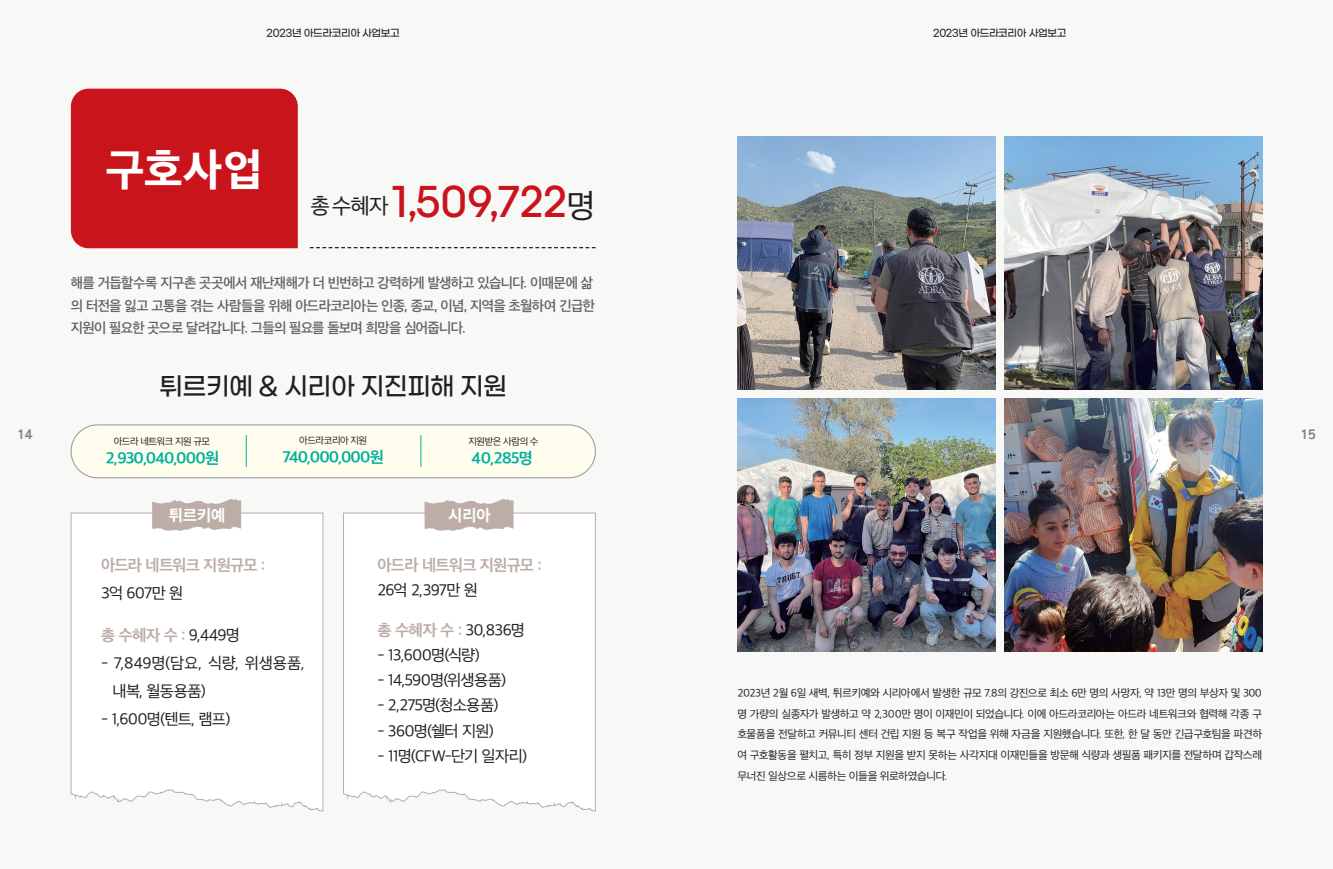
<style>
.page{position:relative;width:1333px;height:869px;background:#fff}
.page>*{position:absolute;margin:0;border:0;box-sizing:border-box;transform-origin:0 0}
.본문{font:500 47.5px "All Round Gothic";color:#ca141c}
.본문-2{font:800 45px "Apple SD Gothic Neo";color:#fff}
.t1{font:500 25px "Gmarket Sans";letter-spacing:-.03em;color:#231f20}
.본문-3{font:16.38px "Apple SD Gothic Neo";letter-spacing:-.045em;color:#231f20}
.본문-4{font:700 16.38px "Apple SD Gothic Neo";letter-spacing:-.04em;color:#bcada6}
.본문-5{font:16.38px/28px "Apple SD Gothic Neo";letter-spacing:-.02em;color:#231f20}
.t2{font:16.38px "Pretendard Variable";color:#fff}
.본문-6{font:700 16.25px "Apple SD Gothic Neo";letter-spacing:-.055em;color:#00b19d}
.본문-7{font:600 14.38px/22.5px "Apple SD Gothic Neo";letter-spacing:-.045em;color:#636366}
.t3{font:13.75px "Arita dotum Bold OTF";color:#808285}
.본문-8{font:11.25px/20.6px "Apple SD Gothic Neo";letter-spacing:-.035em;color:#231f20;text-align:justify}
.t4{font:500 10px "Gmarket Sans";letter-spacing:-.03em;color:#231f20}
.본문-9{font:10px "Apple SD Gothic Neo";letter-spacing:-.05em;color:#231f20}
.s1{font-family:"Apple SD Gothic Neo";font-weight:400;font-size:22.5px;color:#231f20}
.s2{font-size:43.75px}
.s3{font-family:"Apple SD Gothic Neo";font-weight:400;font-size:33.62px;color:#231f20}
.s4{font-weight:400;color:#231f20}
.s5{font-weight:700;color:#bcada6}
</style>
<div class="page">
<div style="left:0;top:0;width:1332px;height:868px;background:#f8f8f7"></div>
<div style="left:71px;top:424px;width:524px;height:53px;background:#fffdee;border-radius:26px"></div>
<div style="left:71px;top:424px;width:524px;height:53px;border:1px solid #939598;border-radius:26px"></div>
<hr style="left:420px;top:435px;width:1px;height:31px;background:#00b19d">
<hr style="left:246px;top:435px;width:1px;height:31px;background:#00b19d">
<div style="left:71px;top:89px;width:227px;height:159px;background:#ca141c"></div>
<svg style="left:310px;top:247px;width:285px;height:1px"></svg>
<img style="left:737px;top:136px;width:258px;height:254px">
<img style="left:1004px;top:136px;width:257px;height:254px">
<img style="left:737px;top:398px;width:258px;height:253px">
<img style="left:1004px;top:398px;width:257px;height:253px">
<svg style="left:343px;top:512px;width:252px;height:298px"></svg>
<svg style="left:71px;top:512px;width:252px;height:298px"></svg>
<svg style="left:152px;top:499px;width:89px;height:32px;background:#c6b9b3"></svg>
<svg style="left:424px;top:499px;width:89px;height:32px;background:#c6b9b3"></svg>
<p class="t4" style="left:266px;top:28px;width:135px">2023년 아드라코리아 사업보고</p>
<p class="t4" style="left:933px;top:28px;width:135px">2023년 아드라코리아 사업보고</p>
<p class="본문-2" style="left:106px;top:136px;width:158px">구호사업</p>
<p class="본문" style="left:310px;top:173px;width:286px"><span class="s1">총 수혜자</span>1<span class="s2">,</span>509<span class="s2">,</span>722<span class="s3">명</span></p>
<p class="본문-7" style="left:71px;top:271px;width:525px">해를 거듭할수록 지구촌 곳곳에서 재난재해가 더 빈번하고 강력하게 발생하고 있습니다. 이때문에 삶 의 터전을 잃고 고통을 겪는 사람들을 위해 아드라코리아는 인종, 종교, 이념, 지역을 초월하여 긴급한 지원이 필요한 곳으로 달려갑니다. 그들의 필요를 돌보며 희망을 심어줍니다.</p>
<p class="t1" style="left:159px;top:373px;width:350px">튀르키예 &amp; 시리아 지진피해 지원</p>
<p class="t3" style="left:17px;top:426px;width:17px">14</p>
<p class="t3" style="left:1300px;top:426px;width:17px">15</p>
<p class="본문-9" style="left:299px;top:433px;width:69px">아드라코리아 지원</p>
<p class="본문-6" style="left:282px;top:445px;width:103px">740,000,000원</p>
<p class="본문-9" style="left:114px;top:434px;width:98px">아드라 네트워크 지원 규모</p>
<p class="본문-6" style="left:106px;top:446px;width:115px">2,930,040,000원</p>
<p class="본문-9" style="left:468px;top:434px;width:72px">지원받은 사람의 수</p>
<p class="본문-6" style="left:471px;top:446px;width:63px">40,285명</p>
<p class="t2" style="left:169px;top:503px;width:58px">튀르키예</p>
<p class="t2" style="left:448px;top:503px;width:44px">시리아</p>
<p class="본문-4" style="left:101px;top:553px;width:166px">아드라 네트워크 지원규모 :</p>
<p class="본문-3" style="left:101px;top:581px;width:84px">3억 607만 원</p>
<p class="본문-4" style="left:101px;top:623px;width:140px">총 수혜자 수 : <span class="s4">9,449명</span></p>
<p class="본문-5" style="left:113px;top:648px;width:194px;text-indent:-12px">- 7,849명(담요, 식량, 위생용품, 내복, 월동용품)</p>
<p class="본문-3" style="left:101px;top:708px;width:131px">- 1,600명(텐트, 램프)</p>
<p class="본문-4" style="left:377px;top:553px;width:166px">아드라 네트워크 지원규모 :</p>
<p class="본문-3" style="left:377px;top:579px;width:102px">26억 2,397만 원</p>
<p class="본문-3" style="left:377px;top:618px;width:149px"><span class="s5">총 수혜자 수 :</span> 30,836명</p>
<p class="본문-3" style="left:377px;top:643px;width:104px">- 13,600명(식량)</p>
<p class="본문-3" style="left:377px;top:669px;width:130px">- 14,590명(위생용품)</p>
<p class="본문-3" style="left:377px;top:694px;width:123px">- 2,275명(청소용품)</p>
<p class="본문-3" style="left:377px;top:719px;width:118px">- 360명(쉘터 지원)</p>
<p class="본문-3" style="left:377px;top:744px;width:151px">- 11명(CFW-단기 일자리)</p>
<p class="본문-8" style="left:737px;top:681px;width:526px">2023년 2월 6일 새벽, 튀르키예와 시리아에서 발생한 규모 7.8의 강진으로 최소 6만 명의 사망자, 약 13만 명의 부상자 및 300 명 가량의 실종자가 발생하고 약 2,300만 명이 이재민이 되었습니다. 이에 아드라코리아는 아드라 네트워크와 협력해 각종 구 호물품을 전달하고 커뮤니티 센터 건립 지원 등 복구 작업을 위해 자금을 지원했습니다. 또한, 한 달 동안 긴급구호팀을 파견하 여 구호활동을 펼치고, 특히 정부 지원을 받지 못하는 사각지대 이재민들을 방문해 식량과 생필품 패키지를 전달하며 갑작스레 무너진 일상으로 시름하는 이들을 위로하였습니다.</p>
</div>
